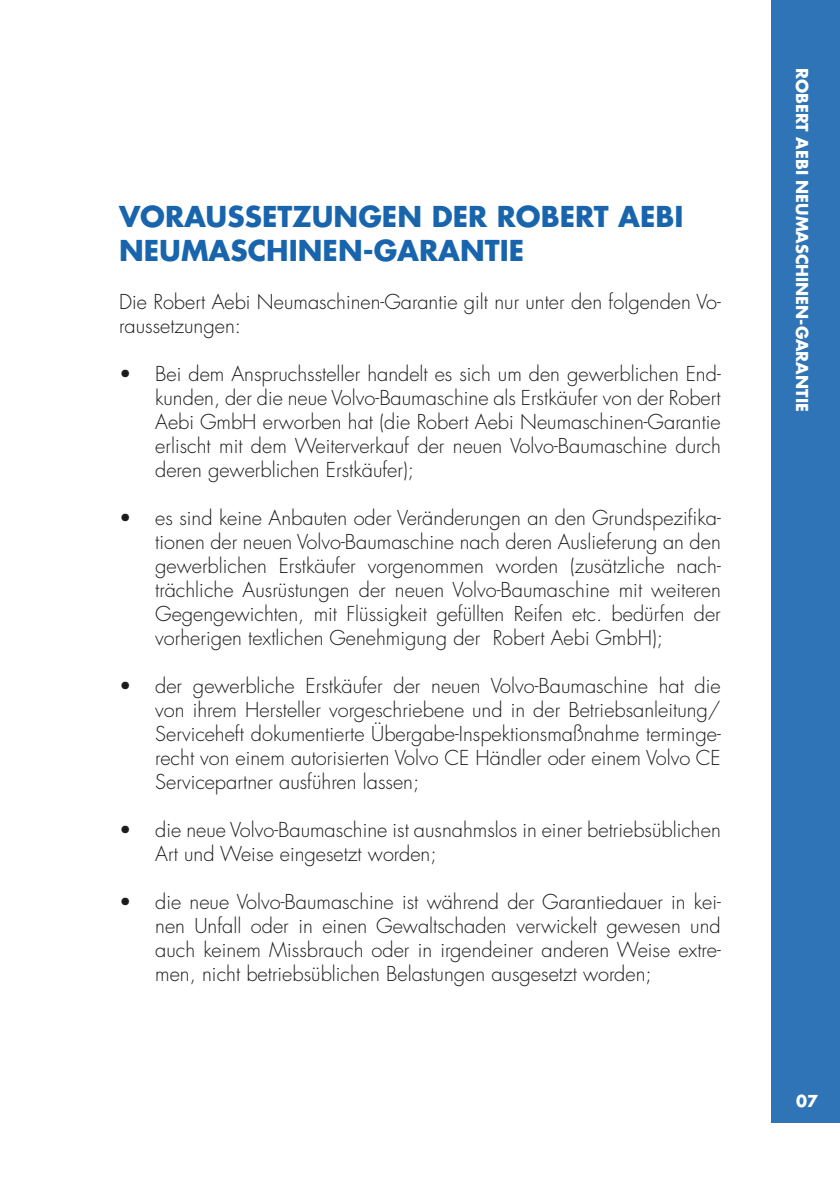
<style>
.page{position:relative;width:840px;height:1191px;background:#fff}
.page>*{position:absolute;margin:0;border:0;box-sizing:border-box;transform-origin:0 0}
.t1{font:700 28px "Futura LT Pro";color:#1865ae}
.t2{font:300 20px/24px "Futura LT Pro";color:#1c1a1b;text-align:justify}
.t3{font:700 16px "Futura LT Pro";color:#fff}
</style>
<div class="page">
<div style="left:771px;top:0;width:68px;height:1123px;background:#2f74b6"></div>
<p class="t1" style="left:119px;top:195px;width:565px">VORAUSSETZUNGEN DER ROBERT AEBI</p>
<p class="t1" style="left:119px;top:229px;width:406px">NEUMASCHINEN-GARANTIE</p>
<p class="t2" style="left:119px;top:290px;width:602px">Die Robert Aebi Neumaschinen-Garantie gilt nur unter den folgenden Vo&shy;raussetzungen:</p>
<p class="t2" style="left:155px;top:362px;width:566px;text-indent:-36px">• Bei dem Anspruchssteller handelt es sich um den gewerblichen End&shy;kunden, der die neue Volvo-Baumaschine als Erstkäufer von der Robert Aebi GmbH erworben hat (die Robert Aebi Neumaschinen-Garantie erlischt mit dem Weiterverkauf der neuen Volvo-Baumaschine durch deren gewerblichen Erstkäufer);</p>
<p class="t2" style="left:155px;top:506px;width:566px;text-indent:-36px">• es sind keine Anbauten oder Veränderungen an den Grundspezifika&shy;tionen der neuen Volvo-Baumaschine nach deren Auslieferung an den gewerblichen Erstkäufer vorgenommen worden (zusätzliche nach&shy;trächliche Ausrüstungen der neuen Volvo-Baumaschine mit weiteren Gegengewichten, mit Flüssigkeit gefüllten Reifen etc. bedürfen der vorherigen textlichen Genehmigung der Robert Aebi GmbH);</p>
<p class="t2" style="left:155px;top:674px;width:566px;text-indent:-36px">• der gewerbliche Erstkäufer der neuen Volvo-Baumaschine hat die von ihrem Hersteller vorgeschriebene und in der Betriebsanleitung/ Serviceheft dokumentierte Übergabe-Inspektionsmaßnahme terminge&shy;recht von einem autorisierten Volvo CE Händler oder einem Volvo CE Servicepartner ausführen lassen;</p>
<p class="t2" style="left:155px;top:818px;width:566px;text-indent:-36px">• die neue Volvo-Baumaschine ist ausnahmslos in einer betriebsüblichen<br>Art und Weise eingesetzt worden;</p>
<p class="t2" style="left:155px;top:890px;width:566px;text-indent:-36px">• die neue Volvo-Baumaschine ist während der Garantiedauer in kei&shy;nen Unfall oder in einen Gewaltschaden verwickelt gewesen und auch keinem Missbrauch oder in irgendeiner anderen Weise extre&shy;men, nicht betriebsüblichen Belastungen ausgesetzt worden;</p>
<p class="t3" style="left:813px;top:68px;width:345px;rotate:90deg">ROBERT AEBI NEUMASCHINEN-GARANTIE</p>
<p class="t3" style="left:795px;top:1088px;width:23px">07</p>
</div>
